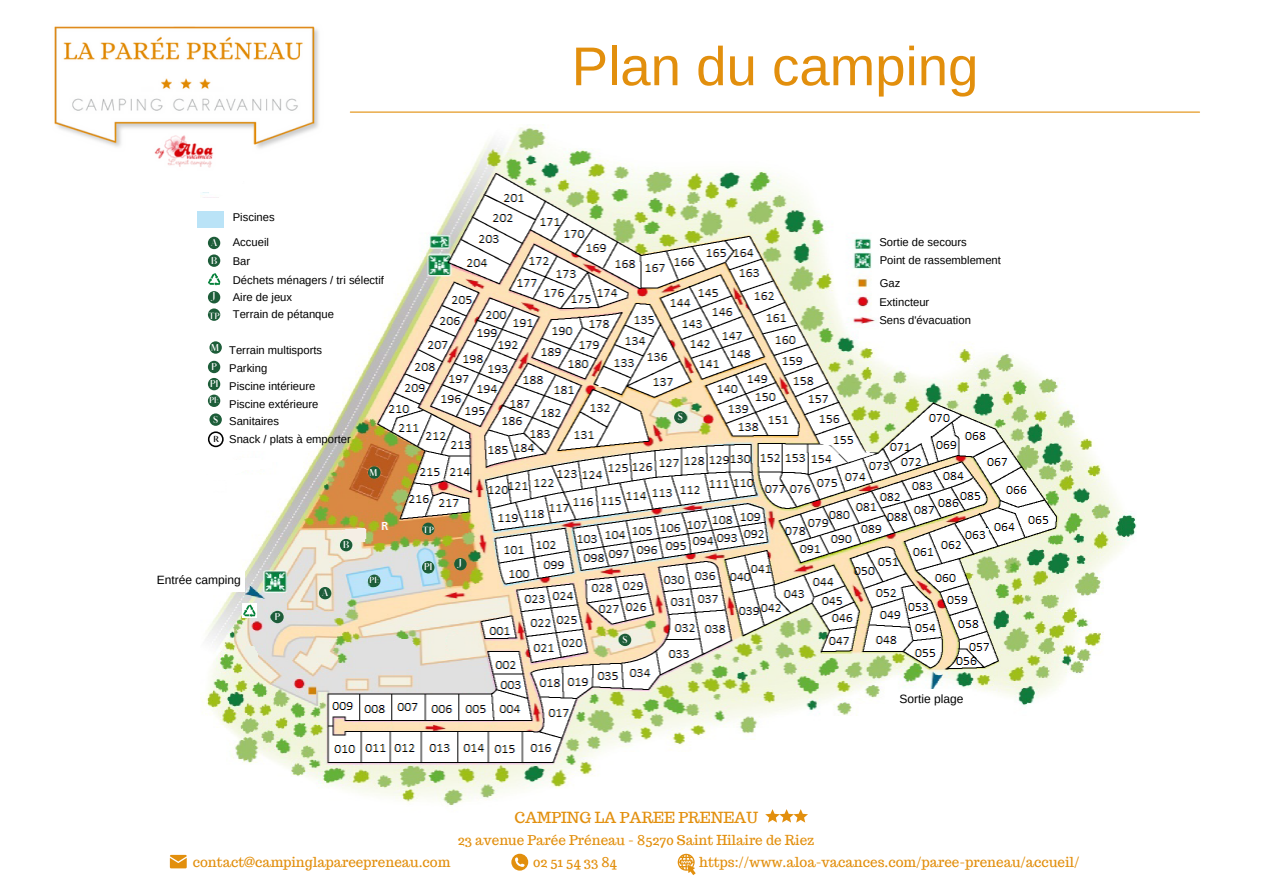
<style>
.page{position:relative;width:1263px;height:894px;background:#fff}
.page>*{position:absolute;margin:0;border:0;box-sizing:border-box;transform-origin:0 0}
.t1{font:54.6px "Arimo";color:#e28f0d}
.t2{font:15px "Trocchi";color:#e28f0d}
.t3{font:13.5px "Trocchi";color:#e28f0d}
.t4{font:12px "Arimo";color:#000}
.t5{font:11.25px "Arimo";color:#000}
.t6{font:700 9px "Afrah";color:#fff}
.t7{font:700 8.1px "Afrah";color:#fff}
.t8{font:700 7.95px "Afrah";color:#fff}
.t9{font:700 7.95px "Afrah";color:#000}
</style>
<div class="page">
<img style="left:200px;top:112px;width:936px;height:711px">
<div style="left:145px;top:206px;width:84px;height:248px;background:#fff"></div>
<img style="left:54px;top:26px;width:286px;height:152px">
<hr style="left:350px;top:111px;width:849px;height:2px;background:#e28f0d">
<svg style="left:765px;top:808px;width:43px;height:14px"></svg>
<svg style="left:678px;top:853px;width:18px;height:21px"></svg>
<svg style="left:511px;top:853px;width:17px;height:17px"></svg>
<svg style="left:170px;top:854px;width:17px;height:14px"></svg>
<div style="left:229px;top:203px;width:85px;height:248px;background:#fff"></div>
<div style="left:208px;top:237px;width:12px;height:12px;background:#1d5d39;border-radius:50%"></div>
<div style="left:208px;top:254px;width:12px;height:13px;background:#1d5d39;border-radius:50%"></div>
<div style="left:208px;top:360px;width:12px;height:13px;background:#1d5d39;border-radius:50%"></div>
<div style="left:209px;top:413px;width:13px;height:12px;background:#1d5d39;border-radius:50%"></div>
<div style="left:197px;top:211px;width:27px;height:17px;background:#bae3f7"></div>
<div style="left:208px;top:291px;width:12px;height:12px;background:#1d5d39;border-radius:50%"></div>
<div style="left:208px;top:308px;width:12px;height:13px;background:#1d5d39;border-radius:50%"></div>
<div style="left:209px;top:341px;width:13px;height:12px;background:#1d5d39;border-radius:50%"></div>
<div style="left:208px;top:378px;width:12px;height:12px;background:#1d5d39;border-radius:50%"></div>
<div style="left:208px;top:394px;width:12px;height:13px;background:#1d5d39;border-radius:50%"></div>
<svg style="left:208px;top:431px;width:16px;height:16px"></svg>
<div style="left:368px;top:466px;width:12px;height:12px;background:#1d5d39;border-radius:50%"></div>
<div style="left:271px;top:610px;width:13px;height:13px;background:#1d5d39;border-radius:50%"></div>
<div style="left:319px;top:586px;width:12px;height:13px;background:#1d5d39;border-radius:50%"></div>
<div style="left:340px;top:539px;width:12px;height:12px;background:#1d5d39;border-radius:50%"></div>
<div style="left:674px;top:411px;width:12px;height:12px;background:#1d5d39;border-radius:50%"></div>
<div style="left:619px;top:633px;width:12px;height:13px;background:#1d5d39;border-radius:50%"></div>
<div style="left:454px;top:558px;width:13px;height:12px;background:#1d5d39;border-radius:50%"></div>
<div style="left:422px;top:561px;width:12px;height:12px;background:#1d5d39;border-radius:50%"></div>
<div style="left:368px;top:574px;width:12px;height:12px;background:#1d5d39;border-radius:50%"></div>
<div style="left:173px;top:570px;width:72px;height:21px;background:#fff"></div>
<div style="left:899px;top:689px;width:72px;height:20px;background:#fff"></div>
<div style="left:880px;top:227px;width:147px;height:113px;background:#fff"></div>
<div style="left:422px;top:522px;width:12px;height:13px;background:#1d5d39;border-radius:50%"></div>
<div style="left:242px;top:603px;width:15px;height:15px;background:#fff"></div>
<svg style="left:243px;top:604px;width:13px;height:13px"></svg>
<svg style="left:208px;top:273px;width:12px;height:12px"></svg>
<p class="t1" style="left:572px;top:36px;width:408px">Plan du camping</p>
<p class="t6" style="left:211px;top:237px;width:8px">A</p>
<p class="t6" style="left:211px;top:254px;width:8px">B</p>
<p class="t6" style="left:213px;top:290px;width:4px">J</p>
<p class="t7" style="left:208px;top:310px;width:13px">TP</p>
<p class="t6" style="left:211px;top:341px;width:9px">M</p>
<p class="t6" style="left:210px;top:378px;width:10px">PI</p>
<p class="t8" style="left:209px;top:395px;width:11px">PE</p>
<p class="t9" style="left:213px;top:434px;width:8px">R</p>
<p class="t6" style="left:211px;top:361px;width:7px">P</p>
<p class="t6" style="left:213px;top:413px;width:7px">S</p>
<p class="t5" style="left:233px;top:211px;width:43px">Piscines</p>
<p class="t5" style="left:233px;top:236px;width:38px">Accueil</p>
<p class="t5" style="left:233px;top:254px;width:19px">Bar</p>
<p class="t5" style="left:233px;top:291px;width:61px">Aire de jeux</p>
<p class="t5" style="left:233px;top:274px;width:153px">Déchets ménagers / tri sélectif</p>
<p class="t5" style="left:233px;top:308px;width:103px">Terrain de pétanque</p>
<p class="t5" style="left:229px;top:344px;width:95px">Terrain multisports</p>
<p class="t5" style="left:229px;top:362px;width:40px">Parking</p>
<p class="t5" style="left:229px;top:379px;width:88px">Piscine intérieure</p>
<p class="t5" style="left:229px;top:397px;width:91px">Piscine extérieure</p>
<p class="t5" style="left:229px;top:415px;width:51px">Sanitaires</p>
<p class="t5" style="left:229px;top:433px;width:123px">Snack / plats à emporter</p>
<p class="t6" style="left:370px;top:466px;width:9px">M</p>
<p class="t6" style="left:343px;top:539px;width:8px">B</p>
<p class="t4" style="left:157px;top:572px;width:85px">Entrée camping</p>
<p class="t6" style="left:275px;top:610px;width:7px">P</p>
<p class="t6" style="left:322px;top:587px;width:8px">A</p>
<p class="t8" style="left:369px;top:575px;width:11px">PE</p>
<p class="t7" style="left:422px;top:524px;width:13px">TP</p>
<p class="t6" style="left:424px;top:561px;width:10px">PI</p>
<p class="t6" style="left:459px;top:557px;width:4px">J</p>
<p class="t6" style="left:678px;top:411px;width:7px">S</p>
<p class="t6" style="left:622px;top:633px;width:7px">S</p>
<p class="t2" style="left:514px;top:807px;width:245px">CAMPING LA PAREE PRENEAU</p>
<p class="t3" style="left:458px;top:830px;width:358px">23 avenue Parée Préneau - 85270 Saint Hilaire de Riez</p>
<p class="t5" style="left:879px;top:236px;width:89px">Sortie de secours</p>
<p class="t5" style="left:880px;top:254px;width:123px">Point de rassemblement</p>
<p class="t5" style="left:880px;top:277px;width:22px">Gaz</p>
<p class="t5" style="left:879px;top:295px;width:51px">Extincteur</p>
<p class="t5" style="left:879px;top:314px;width:93px">Sens d'évacuation</p>
<p class="t4" style="left:899px;top:691px;width:65px">Sortie plage</p>
<p class="t3" style="left:193px;top:853px;width:259px">contact@campinglapareepreneau.com</p>
<p class="t3" style="left:533px;top:853px;width:85px">02 51 54 33 84</p>
<p class="t3" style="left:699px;top:853px;width:382px">https://www.aloa-vacances.com/paree-preneau/accueil/</p>
</div>
